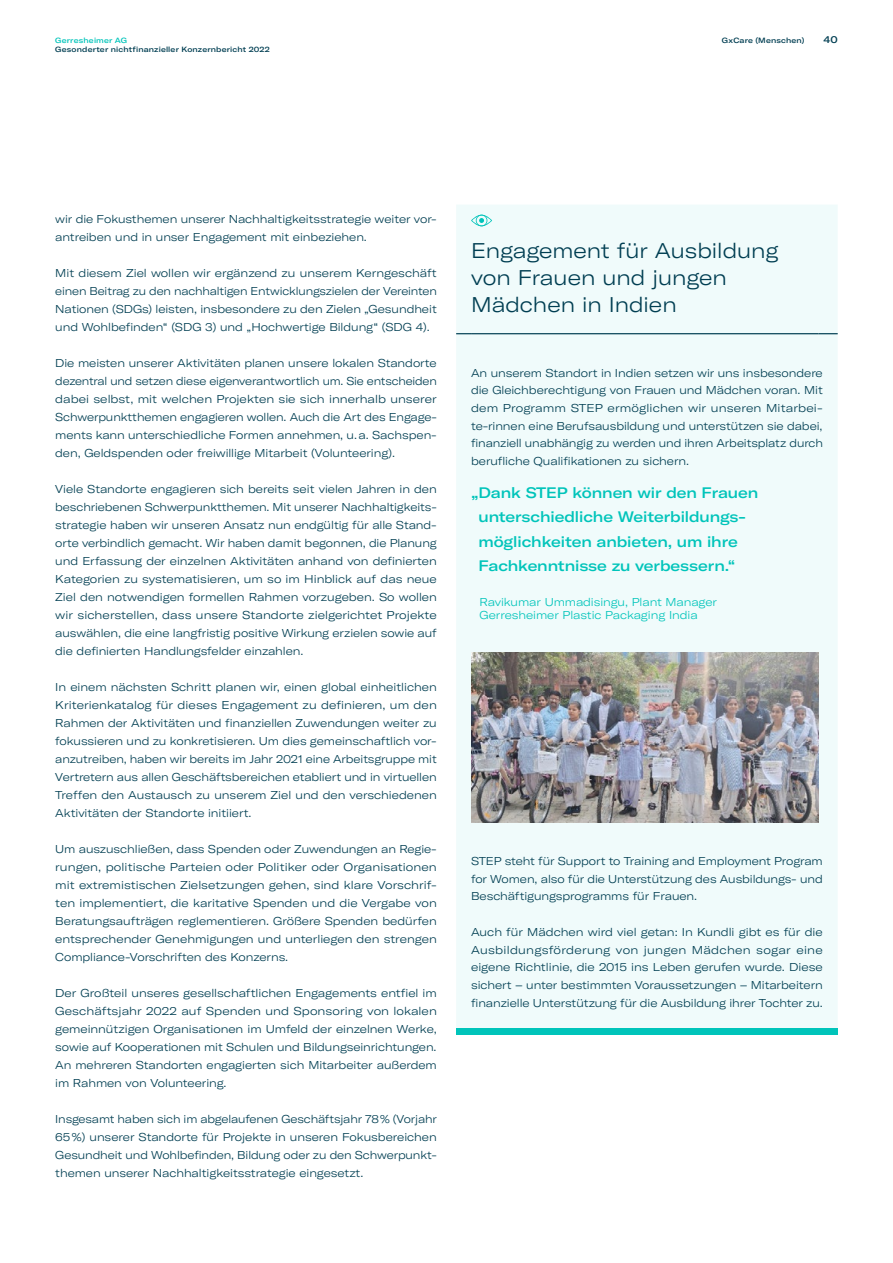
<style>
.page{position:relative;width:893px;height:1263px;background:#fff}
.page>*{position:absolute;margin:0;border:0;box-sizing:border-box;transform-origin:0 0}
.t1{font:300 expanded 21px/27px "GT America";color:#003e52}
.t2{font:500 expanded 15px/24.3px "GT America";letter-spacing:-.005em;color:#00c4ba}
.t3{font:300 expanded 11.25px/18px "GT America";letter-spacing:-.005em;color:#003e52;text-align:justify}
.t4{font:300 expanded 11.25px/13.5px "GT America";letter-spacing:-.005em;color:#00c4ba}
.t5{font:500 expanded 9.75px "GT America";color:#003e52}
.t6{font:500 expanded 7.5px "GT America";letter-spacing:.025em;color:#003e52}
.t7{font:500 expanded 7.5px "GT America";letter-spacing:.025em;color:#00c4ba}
</style>
<div class="page">
<div style="left:456px;top:205px;width:382px;height:823px;background:#f0fbfb"></div>
<div style="left:456px;top:1028px;width:382px;height:6px;background:#00c4ba"></div>
<svg style="left:456px;top:333px;width:15px;height:1px"></svg>
<hr style="left:471px;top:333px;width:348px;height:1px;background:#003e52">
<svg style="left:819px;top:333px;width:19px;height:1px"></svg>
<svg style="left:471px;top:215px;width:21px;height:11px"></svg>
<img style="left:471px;top:653px;width:348px;height:170px">
<p class="t7" style="left:55px;top:35px;width:73px">Gerresheimer AG</p>
<p class="t5" style="left:823px;top:33px;width:16px">40</p>
<p class="t6" style="left:55px;top:44px;width:216px">Gesonderter nichtfinanzieller Konzernbericht 2022</p>
<p class="t6" style="left:722px;top:35px;width:84px">GxCare (Menschen)</p>
<p class="t3" style="left:55px;top:210px;width:383px">wir die Fokusthemen unserer Nachhaltigkeitsstrategie weiter vor&shy;antreiben und in unser Engagement mit einbeziehen.</p>
<p class="t3" style="left:55px;top:264px;width:383px">Mit diesem Ziel wollen wir ergänzend zu unserem Kerngeschäft einen Beitrag zu den nachhaltigen Entwicklungszielen der Vereinten Nationen (SDGs) leisten, insbesondere zu den Zielen „Gesundheit und Wohlbefinden“ (SDG 3) und „Hochwertige Bildung“ (SDG 4).</p>
<p class="t3" style="left:55px;top:354px;width:383px">Die meisten unserer Aktivitäten planen unsere lokalen Standorte dezentral und setzen diese eigenverantwortlich um. Sie entscheiden dabei selbst, mit welchen Projekten sie sich innerhalb unserer Schwerpunktthemen engagieren wollen. Auch die Art des Engage&shy;ments kann unterschiedliche Formen annehmen, u. a. Sachspen&shy;den, Geldspenden oder freiwillige Mitarbeit (Volunteering).</p>
<p class="t3" style="left:55px;top:480px;width:383px">Viele Standorte engagieren sich bereits seit vielen Jahren in den beschriebenen Schwerpunktthemen. Mit unserer Nachhaltigkeits&shy;strategie haben wir unseren Ansatz nun endgültig für alle Stand&shy;orte verbindlich gemacht. Wir haben damit begonnen, die Planung und Erfassung der einzelnen Aktivitäten anhand von definierten Kategorien zu systematisieren, um so im Hinblick auf das neue Ziel den notwendigen formellen Rahmen vorzugeben. So wollen wir sicherstellen, dass unsere Standorte zielgerichtet Projekte auswählen, die eine langfristig positive Wirkung erzielen sowie auf die definierten Handlungsfelder einzahlen.</p>
<p class="t3" style="left:55px;top:678px;width:383px">In einem nächsten Schritt planen wir, einen global einheitlichen Kriterienkatalog für dieses Engagement zu definieren, um den Rahmen der Aktivitäten und finanziellen Zuwendungen weiter zu fokussieren und zu konkretisieren. Um dies gemeinschaftlich vor&shy;anzutreiben, haben wir bereits im Jahr 2021 eine Arbeitsgruppe mit Vertretern aus allen Geschäftsbereichen etabliert und in virtuellen Treffen den Austausch zu unserem Ziel und den verschiedenen Aktivitäten der Standorte initiiert.</p>
<p class="t3" style="left:55px;top:840px;width:383px">Um auszuschließen, dass Spenden oder Zuwendungen an Regie&shy;rungen, politische Parteien oder Politiker oder Organisationen mit extremistischen Zielsetzungen gehen, sind klare Vorschrif&shy;ten implementiert, die karitative Spenden und die Vergabe von Beratungsaufträgen reglementieren. Größere Spenden bedürfen entsprechender Genehmigungen und unterliegen den strengen Compliance-Vorschriften des Konzerns.</p>
<p class="t3" style="left:55px;top:984px;width:383px">Der Großteil unseres gesellschaftlichen Engagements entfiel im Geschäftsjahr 2022 auf Spenden und Sponsoring von lokalen gemeinnützigen Organisationen im Umfeld der einzelnen Werke, sowie auf Kooperationen mit Schulen und Bildungseinrichtungen.<br>An mehreren Standorten engagierten sich Mitarbeiter außerdem im Rahmen von Volunteering.</p>
<p class="t3" style="left:55px;top:1110px;width:383px">Insgesamt haben sich im abgelaufenen Geschäftsjahr 78 % (Vorjahr 65 %) unserer Standorte für Projekte in unseren Fokusbereichen Gesundheit und Wohlbefinden, Bildung oder zu den Schwerpunkt&shy;themen unserer Nachhaltigkeitsstrategie eingesetzt.</p>
<h1 class="t1" style="left:471px;top:238px;width:309px">Engagement für Ausbildung von Frauen und jungen<br>Mädchen in Indien</h1>
<p class="t3" style="left:471px;top:364px;width:353px">An unserem Standort in Indien setzen wir uns insbesondere die Gleichberechtigung von Frauen und Mädchen voran. Mit dem Programm STEP ermöglichen wir unseren Mitarbei&shy;te-rinnen eine Berufsausbildung und unterstützen sie dabei, finanziell unabhängig zu werden und ihren Arbeitsplatz durch berufliche Qualifikationen zu sichern.</p>
<h2 class="t2" style="left:478px;top:481px;width:281px;text-indent:-7px">„Dank STEP können wir den Frauen unterschiedliche Weiterbildungs&shy;möglichkeiten anbieten, um ihre Fachkenntnisse zu verbessern.“</h2>
<p class="t4" style="left:480px;top:595px;width:239px">Ravikumar Ummadisingu, Plant Manager<br>Gerresheimer Plastic Packaging India</p>
<p class="t3" style="left:471px;top:852px;width:353px">STEP steht für Support to Training and Employment Program for Women, also für die Unterstützung des Ausbildungs- und Beschäftigungsprogramms für Frauen.</p>
<p class="t3" style="left:471px;top:923px;width:353px">Auch für Mädchen wird viel getan: In Kundli gibt es für die Ausbildungsförderung von jungen Mädchen sogar eine eigene Richtlinie, die 2015 ins Leben gerufen wurde. Diese sichert – unter bestimmten Voraussetzungen – Mitarbeitern finanzielle Unterstützung für die Ausbildung ihrer Tochter zu.</p>
</div>
